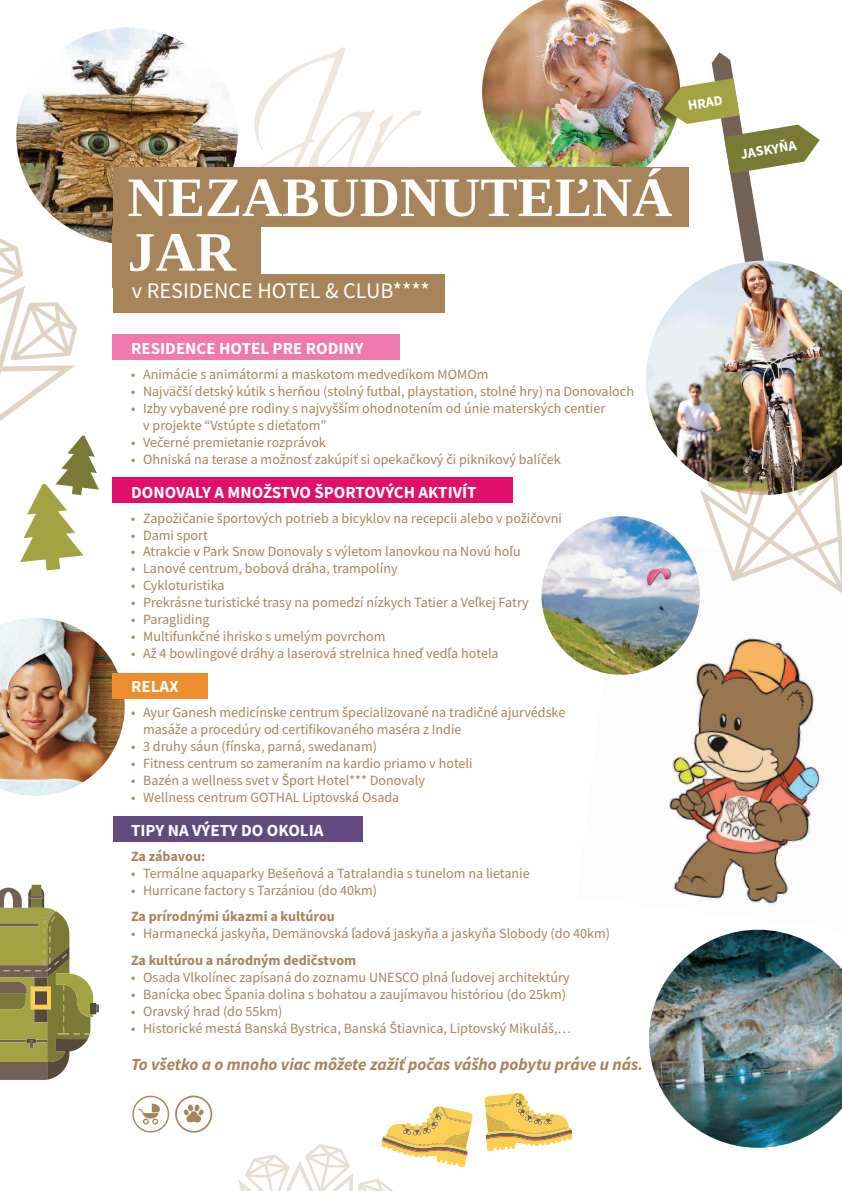
<style>
.page{position:relative;width:842px;height:1191px;background:#fff}
.page>*{position:absolute;margin:0;border:0;box-sizing:border-box;transform-origin:0 0}
.t1{font:700 55.7px/54.7px "Liberation Serif";color:#fff}
.t2{font:22.2px "Source Sans Pro";color:#fff}
.t3{font:700 16.9px "Source Sans Pro";color:#fff}
.t4{font:italic 700 16.9px "Source Sans Pro";color:#a7845a}
.t5{font:14.1px/16.9px "Source Sans Pro";color:#a7845a}
.t6{font:700 14.1px "Source Sans Pro";color:#a7845a}
.t7{font:700 14.1px "Source Sans Pro";color:#fff}
</style>
<div class="page">
<img style="left:669px;top:637px;width:153px;height:268px">
<img style="left:16px;top:28px;width:171px;height:216px">
<img style="left:482px;top:0;width:190px;height:167px">
<img style="left:649px;top:929px;width:193px;height:218px">
<img style="left:0;top:618px;width:125px;height:178px">
<div style="left:113px;top:477px;width:400px;height:26px;background:#e10e6c"></div>
<div style="left:112px;top:673px;width:95px;height:25px;background:#ee8d2d"></div>
<div style="left:113px;top:816px;width:249px;height:25px;background:#62497f"></div>
<div style="left:112px;top:334px;width:287px;height:26px;background:#f17aad"></div>
<div style="left:113px;top:167px;width:575px;height:59px;background:#a7845a"></div>
<div style="left:113px;top:226px;width:148px;height:61px;background:#a7845a"></div>
<div style="left:113px;top:274px;width:331px;height:38px;background:#a7845a"></div>
<svg style="left:238px;top:1106px;width:235px;height:85px"></svg>
<svg style="left:138px;top:1103px;width:22px;height:21px"></svg>
<div style="left:132px;top:1095px;width:37px;height:37px;border:1px solid #a7845a;border-radius:50%"></div>
<svg style="left:664px;top:52px;width:156px;height:209px"></svg>
<img style="left:646px;top:261px;width:196px;height:216px">
<svg style="left:484px;top:1093px;width:89px;height:58px"></svg>
<svg style="left:0;top:231px;width:99px;height:339px"></svg>
<img style="left:541px;top:516px;width:163px;height:163px">
<svg style="left:0;top:884px;width:99px;height:196px"></svg>
<svg style="left:700px;top:435px;width:142px;height:160px"></svg>
<svg style="left:175px;top:1095px;width:37px;height:37px"></svg>
<svg style="left:175px;top:47px;width:252px;height:180px"></svg>
<p class="t7" style="left:686px;top:96px;width:37px;rotate:-10deg">HRAD</p>
<h1 class="t1" style="left:128px;top:169px;width:546px">NEZABUDNUTEĽNÁ<br>JAR</h1>
<h2 class="t2" style="left:132px;top:276px;width:299px">v RESIDENCE HOTEL &amp; CLUB****</h2>
<p class="t7" style="left:739px;top:145px;width:58px;rotate:-10deg">JASKYŇA</p>
<p class="t3" style="left:131px;top:337px;width:234px">RESIDENCE HOTEL PRE RODINY</p>
<p class="t5" style="left:131px;top:366px;width:359px">• Animácie s animátormi a maskotom medvedíkom MOMOm</p>
<p class="t5" style="left:131px;top:383px;width:504px">• Najväčší detský kútik s herňou (stolný futbal, playstation, stolné hry) na Donovaloch</p>
<p class="t5" style="left:143px;top:399px;width:464px;text-indent:-12px">• Izby vybavené pre rodiny s najvyšším ohodnotením od únie materských centier v projekte “Vstúpte s dieťaťom”</p>
<p class="t5" style="left:131px;top:433px;width:196px">• Večerné premietanie rozprávok</p>
<p class="t5" style="left:131px;top:450px;width:431px">• Ohniská na terase a možnosť zakúpiť si opekačkový či piknikový balíček</p>
<p class="t3" style="left:131px;top:480px;width:347px">DONOVALY A MNOŽSTVO ŠPORTOVÝCH AKTIVÍT</p>
<p class="t5" style="left:131px;top:509px;width:432px">• Zapožičanie športových potrieb a bicyklov na recepcii alebo v požičovni</p>
<p class="t5" style="left:131px;top:526px;width:78px">• Dami sport</p>
<p class="t5" style="left:131px;top:543px;width:391px">• Atrakcie v Park Snow Donovaly s výletom lanovkou na Novú hoľu</p>
<p class="t5" style="left:131px;top:560px;width:268px">• Lanové centrum, bobová dráha, trampolíny</p>
<p class="t5" style="left:131px;top:577px;width:95px">• Cykloturistika</p>
<p class="t5" style="left:131px;top:594px;width:399px">• Prekrásne turistické trasy na pomedzí nízkych Tatier a Veľkej Fatry</p>
<p class="t5" style="left:131px;top:611px;width:80px">• Paragliding</p>
<p class="t5" style="left:131px;top:628px;width:256px">• Multifunkčné ihrisko s umelým povrchom</p>
<p class="t5" style="left:131px;top:645px;width:369px">• Až 4 bowlingové dráhy a laserová strelnica hneď vedľa hotela</p>
<p class="t3" style="left:131px;top:675px;width:49px">RELAX</p>
<p class="t5" style="left:143px;top:704px;width:424px;text-indent:-12px">• Ayur Ganesh medicínske centrum špecializované na tradičné ajurvédske masáže a procedúry od certifikovaného maséra z Indie</p>
<p class="t5" style="left:131px;top:737px;width:247px">• 3 druhy sáun (fínska, parná, swedanam)</p>
<p class="t5" style="left:131px;top:754px;width:343px">• Fitness centrum so zameraním na kardio priamo v hoteli</p>
<p class="t5" style="left:131px;top:771px;width:295px">• Bazén a wellness svet v Šport Hotel*** Donovaly</p>
<p class="t5" style="left:131px;top:788px;width:270px">• Wellness centrum GOTHAL Liptovská Osada</p>
<p class="t3" style="left:131px;top:818px;width:194px">TIPY NA VÝETY DO OKOLIA</p>
<p class="t6" style="left:131px;top:846px;width:76px">Za zábavou:</p>
<p class="t5" style="left:131px;top:864px;width:400px">• Termálne aquaparky Bešeňová a Tatralandia s tunelom na lietanie</p>
<p class="t5" style="left:131px;top:881px;width:248px">• Hurricane factory s Tarzániou (do 40km)</p>
<p class="t6" style="left:131px;top:907px;width:205px">Za prírodnými úkazmi a kultúrou</p>
<p class="t5" style="left:131px;top:925px;width:481px">• Harmanecká jaskyňa, Demänovská ľadová jaskyňa a jaskyňa Slobody (do 40km)</p>
<p class="t6" style="left:131px;top:951px;width:227px">Za kultúrou a národným dedičstvom</p>
<p class="t5" style="left:131px;top:969px;width:440px">• Osada Vlkolínec zapísaná do zoznamu UNESCO plná ľudovej architektúry</p>
<p class="t5" style="left:131px;top:985px;width:437px">• Banícka obec Špania dolina s bohatou a zaujímavou históriou (do 25km)</p>
<p class="t5" style="left:131px;top:1002px;width:153px">• Oravský hrad (do 55km)</p>
<p class="t5" style="left:131px;top:1019px;width:441px">• Historické mestá Banská Bystrica, Banská Štiavnica, Liptovský Mikuláš,…</p>
<p class="t4" style="left:131px;top:1053px;width:514px">To všetko a o mnoho viac môžete zažiť počas vášho pobytu práve u nás.</p>
</div>
